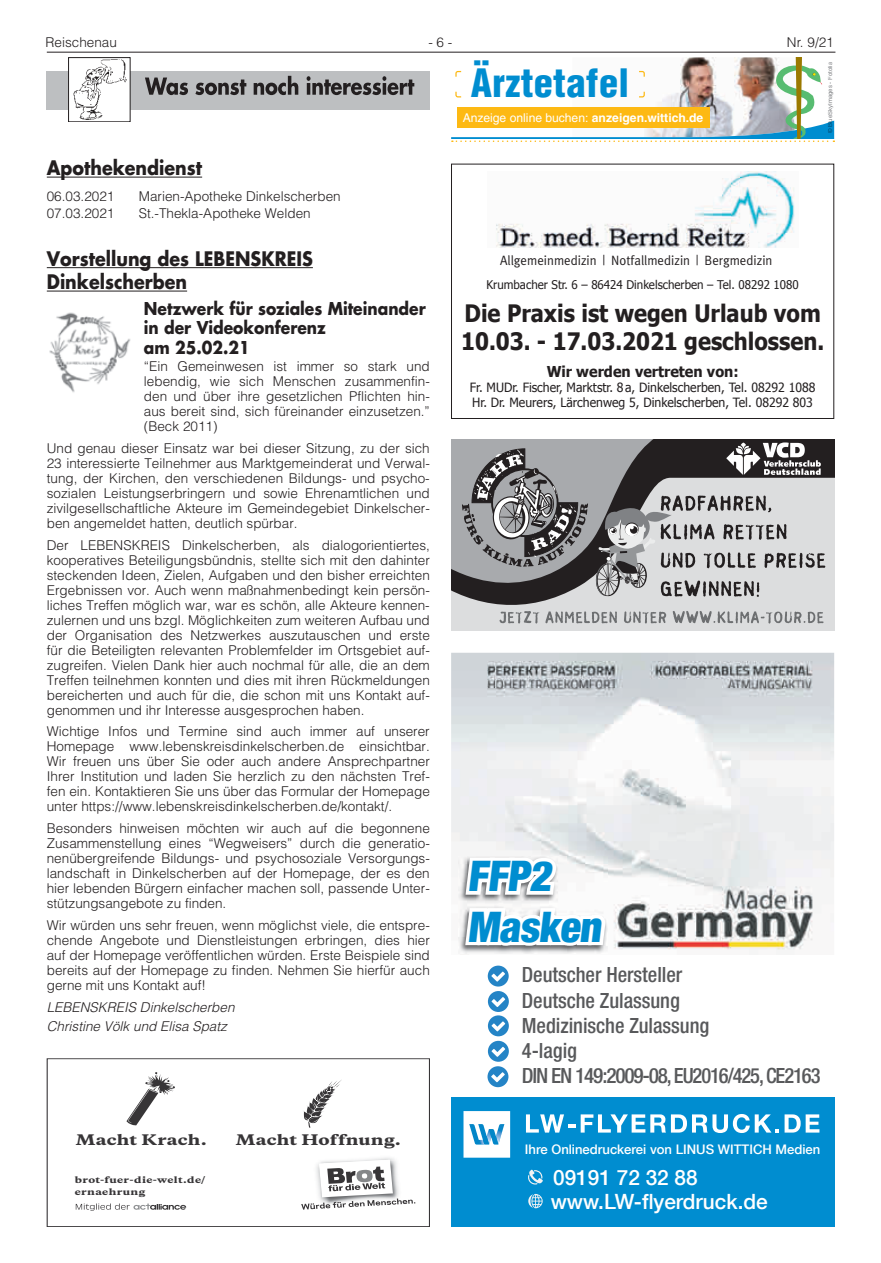
<style>
.page{position:relative;width:881px;height:1263px;background:#fff}
.page>*{position:absolute;margin:0;border:0;box-sizing:border-box;transform-origin:0 0}
.t1{font:italic 900 condensed 42px/50.4px "Helvetica Neue LT Com";letter-spacing:-.01em;color:#008dd0}
.t2{font:900 condensed 38.25px "Helvetica LT";letter-spacing:.01em;color:#008dd0}
.t3{font:700 24px/28.8px "Tahoma";color:#231f20;scale:.91 1}
.t4{font:italic 500 condensed 21px/25.2px "Helvetica Neue LT Com";color:#58595b}
.t5{font:500 21px/24.2px "Helvetica Neue LT Com";color:#fff}
.t6{font:700 19.5px/23.4px "Futura LT";color:#231f20;scale:.9 1}
.t7{font:700 17.25px/19.5px "Futura LT";color:#231f20;scale:.9 1}
.t8{font:700 15px "Tahoma";color:#231f20;scale:.96 1}
.t9{font:800 13.65px "Galaxie Copernicus";letter-spacing:.015em;color:#373537;scale:1.26 1}
.t10{font:300 13.5px/15px "Helvetica LT";color:#231f20;text-align:justify}
.t11{font:italic 300 13.5px/19.2px "Helvetica LT";color:#231f20}
.t12{font:13.5px "Meta Plus Normal";color:#231f20;scale:.96 1}
.t13{font:500 13.2px "Helvetica Neue LT Com";color:#fff}
.t14{font:12.75px/15.3px "Tahoma";color:#231f20;scale:.96 1}
.t15{font:12.15px "Helvetica LT";color:#fff}
.t16{font:12px "Tahoma";color:#231f20;scale:.96 1}
.t17{font:800 8.25px/12.5px "Galaxie Copernicus";letter-spacing:.03em;color:#373537;scale:1.26 1}
.t18{font:6px "Helvetica LT";color:#808285}
.s1{font-weight:700}
</style>
<div class="page">
<hr style="left:47px;top:52px;width:788px;height:1px;background:#231f20">
<hr style="left:47px;top:177px;width:155px;height:1px;background:#231f20">
<hr style="left:47px;top:267px;width:266px;height:1px;background:#231f20">
<hr style="left:47px;top:291px;width:140px;height:1px;background:#231f20">
<div style="left:47px;top:71px;width:382px;height:38px;background:#bdbfc1"></div>
<div style="left:69px;top:58px;width:61px;height:64px;background:#fff"></div>
<img style="left:73px;top:59px;width:54px;height:61px">
<div style="left:68px;top:57px;width:62px;height:65px;border:1px solid #231f20"></div>
<svg style="left:145px;top:78px;width:43px;height:17px"></svg>
<svg style="left:195px;top:80px;width:51px;height:15px"></svg>
<svg style="left:253px;top:76px;width:45px;height:19px"></svg>
<svg style="left:306px;top:76px;width:108px;height:19px"></svg>
<img style="left:49px;top:312px;width:82px;height:81px">
<div style="left:451px;top:164px;width:382px;height:255px;border:1px solid #231f20"></div>
<img style="left:496px;top:171px;width:299px;height:76px">
<svg style="left:451px;top:57px;width:383px;height:85px"></svg>
<div style="left:457px;top:107px;width:251px;height:21px;background:#fdb913"></div>
<img style="left:451px;top:653px;width:382px;height:301px">
<img style="left:458px;top:856px;width:148px;height:97px">
<svg style="left:461px;top:852px;width:145px;height:99px"></svg>
<div style="left:451px;top:1097px;width:382px;height:130px;background:#008dd0"></div>
<svg style="left:526px;top:1114px;width:252px;height:19px"></svg>
<svg style="left:784px;top:1114px;width:35px;height:18px"></svg>
<svg style="left:528px;top:1170px;width:14px;height:14px"></svg>
<svg style="left:463px;top:1111px;width:47px;height:47px;background:#d0e8f4"></svg>
<svg style="left:528px;top:1194px;width:14px;height:14px"></svg>
<svg style="left:487px;top:965px;width:21px;height:122px"></svg>
<svg style="left:451px;top:439px;width:382px;height:39px;background:#5d5c5e"></svg>
<svg style="left:451px;top:478px;width:382px;height:152px;background:#aeaeaf"></svg>
<svg style="left:461px;top:449px;width:127px;height:118px;background:#89898b"></svg>
<svg style="left:726px;top:442px;width:94px;height:33px"></svg>
<svg style="left:499px;top:611px;width:324px;height:13px;background:#b5b7b8"></svg>
<svg style="left:595px;top:495px;width:229px;height:102px;background:#b0b1b2"></svg>
<div style="left:47px;top:1058px;width:382px;height:169px;border:1px solid #373537"></div>
<svg style="left:301px;top:1160px;width:114px;height:50px"></svg>
<svg style="left:76px;top:1203px;width:110px;height:8px"></svg>
<svg style="left:303px;top:1080px;width:39px;height:48px"></svg>
<svg style="left:126px;top:1072px;width:48px;height:53px"></svg>
<p class="t10" style="left:45px;top:34px;width:73px">Reischenau</p>
<p class="t10" style="left:428px;top:34px;width:26px">- 6 -</p>
<p class="t10" style="left:786px;top:34px;width:48px">Nr. 9/21</p>
<h3 class="t6" style="left:47px;top:156px;width:174px">Apothekendienst</h3>
<p class="t10" style="left:47px;top:189px;width:69px">06.03.2021</p>
<p class="t10" style="left:139px;top:189px;width:203px">Marien-Apotheke Dinkelscherben</p>
<p class="t10" style="left:47px;top:206px;width:69px">07.03.2021</p>
<p class="t10" style="left:139px;top:206px;width:173px">St.-Thekla-Apotheke Welden</p>
<h3 class="t6" style="left:47px;top:246px;width:297px">Vorstellung des LEBENSKREIS<br>Dinkelscherben</h3>
<p class="t7" style="left:144px;top:299px;width:314px">Netzwerk für soziales Miteinander in der Videokonferenz<br>am 25.02.21</p>
<p class="t10" style="left:144px;top:359px;width:287px">“Ein Gemeinwesen ist immer so stark und lebendig, wie sich Menschen zusammenfin&shy;den und über ihre gesetzlichen Pflichten hin&shy;aus bereit sind, sich füreinander einzusetzen.” (Beck 2011)</p>
<p class="t10" style="left:47px;top:440px;width:384px">Und genau dieser Einsatz war bei dieser Sitzung, zu der sich 23 interessierte Teilnehmer aus Marktgemeinderat und Verwal&shy;tung, der Kirchen, den verschiedenen Bildungs- und psycho&shy;sozialen Leistungserbringern und sowie Ehrenamtlichen und zivilgesellschaftliche Akteure im Gemeindegebiet Dinkelscher&shy;ben angemeldet hatten, deutlich spürbar.</p>
<p class="t10" style="left:47px;top:537px;width:384px">Der LEBENSKREIS Dinkelscherben, als dialogorientiertes, kooperatives Beteiligungsbündnis, stellte sich mit den dahinter steckenden Ideen, Zielen, Aufgaben und den bisher erreichten Ergebnissen vor. Auch wenn maßnahmenbedingt kein persön&shy;liches Treffen möglich war, war es schön, alle Akteure kennen&shy;zulernen und uns bzgl. Möglichkeiten zum weiteren Aufbau und der Organisation des Netzwerkes auszutauschen und erste für die Beteiligten relevanten Problemfelder im Ortsgebiet auf&shy;zugreifen. Vielen Dank hier auch nochmal für alle, die an dem Treffen teilnehmen konnten und dies mit ihren Rückmeldungen bereicherten und auch für die, die schon mit uns Kontakt auf&shy;genommen und ihr Interesse ausgesprochen haben.</p>
<p class="t10" style="left:47px;top:724px;width:384px">Wichtige Infos und Termine sind auch immer auf unserer Homepage www.lebenskreisdinkelscherben.de einsichtbar.<br>Wir freuen uns über Sie oder auch andere Ansprechpartner Ihrer Institution und laden Sie herzlich zu den nächsten Tref&shy;fen ein. Kontaktieren Sie uns über das Formular der Homepage unter https://www.lebenskreisdinkelscherben.de/kontakt/.</p>
<p class="t10" style="left:47px;top:821px;width:384px">Besonders hinweisen möchten wir auch auf die begonnene Zusammenstellung eines “Wegweisers” durch die generatio&shy;nenübergreifende Bildungs- und psychosoziale Versorgungs&shy;landschaft in Dinkelscherben auf der Homepage, der es den hier lebenden Bürgern einfacher machen soll, passende Unter&shy;stützungsangebote zu finden.</p>
<p class="t10" style="left:47px;top:917px;width:384px">Wir würden uns sehr freuen, wenn möglichst viele, die entspre&shy;chende Angebote und Dienstleistungen erbringen, dies hier auf der Homepage veröffentlichen würden. Erste Beispiele sind bereits auf der Homepage zu finden. Nehmen Sie hierfür auch gerne mit uns Kontakt auf!</p>
<p class="t11" style="left:47px;top:997px;width:189px">LEBENSKREIS Dinkelscherben<br>Christine Völk und Elisa Spatz</p>
<p class="t9" style="left:76px;top:1131px;width:106px">Macht Krach.</p>
<p class="t9" style="left:236px;top:1131px;width:132px">Macht Hoffnung.</p>
<p class="t17" style="left:75px;top:1173px;width:105px">brot-fuer-die-welt.de/ ernaehrung</p>
<h2 class="t2" style="left:470px;top:59px;width:160px">Ärztetafel</h2>
<p class="t18" style="left:826px;top:133px;width:72px;rotate:-90deg">© BlueSkyImages - Fotolia</p>
<p class="t15" style="left:462px;top:111px;width:242px">Anzeige online buchen: <span class="s1">anzeigen.wittich.de</span></p>
<p class="t12" style="left:500px;top:252px;width:285px">Allgemeinmedizin | Notfallmedizin | Bergmedizin</p>
<p class="t16" style="left:486px;top:276px;width:326px">Krumbacher Str. 6 – 86424 Dinkelscherben – Tel. 08292 1080</p>
<h3 class="t3" style="left:461px;top:297px;width:400px">Die Praxis ist wegen Urlaub vom<br>10.03. - 17.03.2021 geschlossen.</h3>
<p class="t8" style="left:546px;top:361px;width:201px">Wir werden vertreten von:</p>
<p class="t14" style="left:469px;top:379px;width:361px">Fr. MUDr. Fischer, Marktstr. 8a, Dinkelscherben, Tel. 08292 1088<br>Hr. Dr. Meurers, Lärchenweg 5, Dinkelscherben, Tel. 08292 803</p>
<h1 class="t1" style="left:467px;top:851px;width:135px">FFP2<br>Masken</h1>
<h3 class="t4" style="left:521px;top:962px;width:300px">Deutscher Hersteller<br>Deutsche Zulassung<br>Medizinische Zulassung<br>4-lagig<br>DIN EN 149:2009-08,EU2016/425,CE2163</h3>
<p class="t13" style="left:524px;top:1141px;width:297px">Ihre Onlinedruckerei von LINUS WITTICH Medien</p>
<h3 class="t5" style="left:550px;top:1165px;width:218px">09191 72 32 88 www.LW-flyerdruck.de</h3>
</div>
